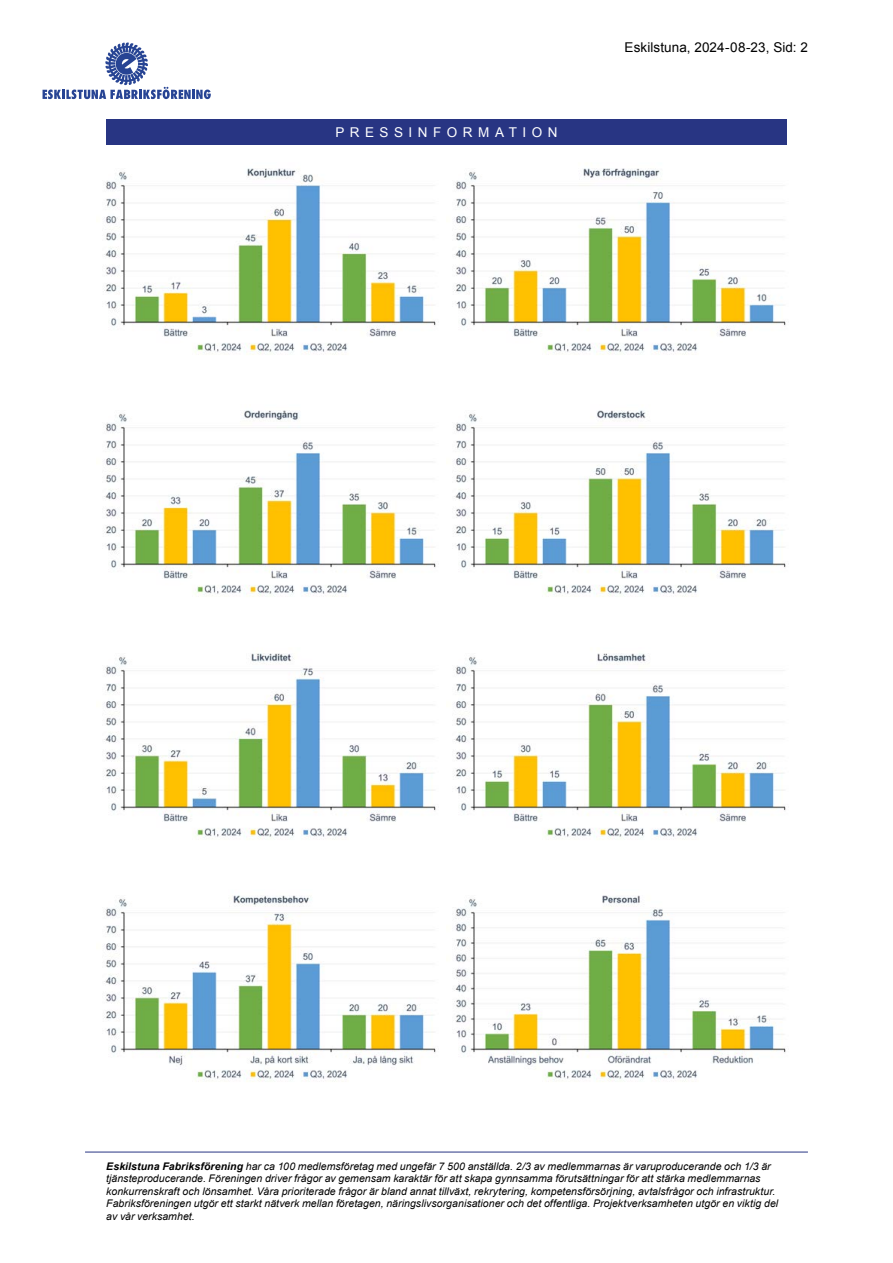
<style>
.page{position:relative;width:893px;height:1263px;background:#fff}
.page>*{position:absolute;margin:0;border:0;box-sizing:border-box;transform-origin:0 0}
.t1{font:13.5px "Arial";letter-spacing:.005em;color:#000}
.t2{font:13.5px "Arial";letter-spacing:.41em;color:#fff}
.t3{font:italic 10.5px/12.6px "Arial";letter-spacing:.005em;color:#000}
.s1{font-weight:700}
</style>
<div class="page">
<svg style="left:43px;top:43px;width:168px;height:56px"></svg>
<hr style="left:85px;top:1152px;width:723px;height:1px;background:#283583">
<div style="left:106px;top:119px;width:681px;height:26px;background:#283583"></div>
<img style="left:104px;top:168px;width:682px;height:187px">
<img style="left:104px;top:410px;width:682px;height:187px">
<img style="left:104px;top:653px;width:682px;height:187px">
<img style="left:104px;top:895px;width:682px;height:187px">
<p class="t2" style="left:335px;top:123px;width:224px">PRESSINFORMATION</p>
<p class="t1" style="left:625px;top:39px;width:185px">Eskilstuna, 2024-08-23, Sid: 2</p>
<p class="t3" style="left:106px;top:1160px;width:673px"><span class="s1">Eskilstuna Fabriksförening</span> har ca 100 medlemsföretag med ungefär 7 500 anställda. 2/3 av medlemmarnas är varuproducerande och 1/3 är tjänsteproducerande. Föreningen driver frågor av gemensam karaktär för att skapa gynnsamma förutsättningar för att stärka medlemmarnas konkurrenskraft och lönsamhet. Våra prioriterade frågor är bland annat tillväxt, rekrytering, kompetensförsörjning, avtalsfrågor och infrastruktur.<br>Fabriksföreningen utgör ett starkt nätverk mellan företagen, näringslivsorganisationer och det offentliga. Projektverksamheten utgör en viktig del av vår verksamhet.</p>
</div>
